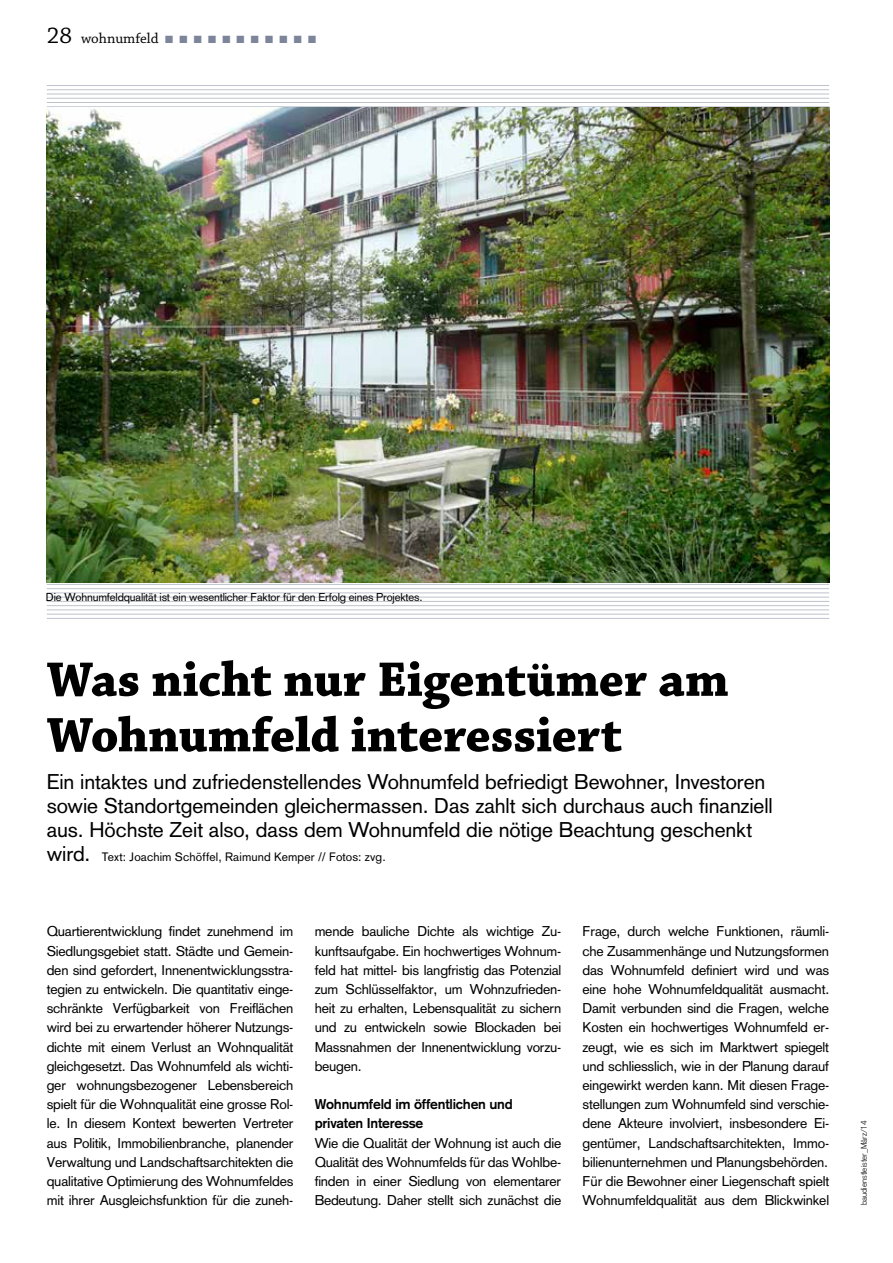
<style>
.page{position:relative;width:893px;height:1263px;background:#fff}
.page>*{position:absolute;margin:0;border:0;box-sizing:border-box;transform-origin:0 0}
.t1{font:700 51px/55.5px "Chaparral Pro";letter-spacing:-.005em;color:#000}
.t2{font:21px/24px "Akzidenz Grotesk";letter-spacing:-.005em;color:#000}
.t3{font:15px "Chaparral Pro";color:#000}
.t4{font:13.95px/19.2px "Akzidenz Grotesk";letter-spacing:-.015em;color:#000;text-align:justify}
.t5{font:700 13.95px/19.2px "Akzidenz Grotesk";letter-spacing:-.015em;color:#000}
.t6{font:12px "Akzidenz Grotesk";letter-spacing:.01em;color:#000}
.t7{font:11.25px "Akzidenz Grotesk";letter-spacing:-.015em;color:#000}
.t8{font:300 8.25px "Akzidenz Grotesk";color:#000}
.s1{font-size:24px}
.s2{color:#7c859a}
.s3{font-size:21px}
</style>
<div class="page">
<hr style="left:47px;top:584px;width:782px;height:1px;background:#7c859a">
<hr style="left:47px;top:588px;width:782px;height:1px;background:#7c859a">
<hr style="left:47px;top:592px;width:782px;height:1px;background:#7c859a">
<hr style="left:47px;top:597px;width:782px;height:1px;background:#7c859a">
<hr style="left:47px;top:601px;width:782px;height:1px;background:#7c859a">
<hr style="left:47px;top:605px;width:782px;height:1px;background:#7c859a">
<hr style="left:47px;top:609px;width:782px;height:1px;background:#7c859a">
<hr style="left:47px;top:614px;width:782px;height:1px;background:#7c859a">
<hr style="left:47px;top:618px;width:782px;height:1px;background:#7c859a">
<hr style="left:47px;top:85px;width:782px;height:1px;background:#7c859a">
<hr style="left:47px;top:89px;width:782px;height:1px;background:#7c859a">
<hr style="left:47px;top:94px;width:782px;height:1px;background:#7c859a">
<hr style="left:47px;top:98px;width:782px;height:1px;background:#7c859a">
<hr style="left:47px;top:102px;width:782px;height:1px;background:#7c859a">
<hr style="left:47px;top:106px;width:782px;height:1px;background:#7c859a">
<img style="left:47px;top:107px;width:782px;height:476px">
<p class="t3" style="left:47px;top:30px;width:271px"><span class="s1">28</span> wohnumfeld <span class="s2">■</span> <span class="s2">■</span> <span class="s2">■</span> <span class="s2">■</span> <span class="s2">■</span> <span class="s2">■</span> <span class="s2">■</span> <span class="s2">■</span> <span class="s2">■</span> <span class="s2">■</span> <span class="s2">■</span></p>
<p class="t7" style="left:46px;top:590px;width:378px">Die Wohnumfeldqualität ist ein wesentlicher Faktor für den Erfolg eines Projektes.</p>
<h1 class="t1" style="left:47px;top:654px;width:683px">Was nicht nur Eigentümer am<br>Wohnumfeld interessiert</h1>
<p class="t2" style="left:47px;top:769px;width:728px">Ein intaktes und zufriedenstellendes Wohnumfeld befriedigt Bewohner, Investoren sowie Standortgemeinden gleichermassen. Das zahlt sich durchaus auch finanziell aus. Höchste Zeit also, dass dem Wohnumfeld die nötige Beachtung geschenkt</p>
<p class="t6" style="left:47px;top:849px;width:340px"><span class="s3">wird.</span> Text: Joachim Schöffel, Raimund Kemper // Fotos: zvg.</p>
<p class="t4" style="left:47px;top:922px;width:248px">Quartierentwicklung findet zunehmend im Siedlungsgebiet statt. Städte und Gemein&shy;den sind gefordert, Innenentwicklungsstra&shy;tegien zu entwickeln. Die quantitativ einge&shy;schränkte Verfügbarkeit von Freiflächen wird bei zu erwartender höherer Nutzungs&shy;dichte mit einem Verlust an Wohnqualität gleichgesetzt. Das Wohnumfeld als wichti&shy;ger wohnungsbezogener Lebensbereich spielt für die Wohnqualität eine grosse Rol&shy;le. In diesem Kontext bewerten Vertreter aus Politik, Immobilienbranche, planender Verwaltung und Landschaftsarchitekten die qualitative Optimierung des Wohnumfeldes mit ihrer Ausgleichsfunktion für die zuneh-</p>
<p class="t4" style="left:315px;top:922px;width:248px">mende bauliche Dichte als wichtige Zu&shy;kunftsaufgabe. Ein hochwertiges Wohnum&shy;feld hat mittel- bis langfristig das Potenzial zum Schlüsselfaktor, um Wohnzufrieden&shy;heit zu erhalten, Lebensqualität zu sichern und zu entwickeln sowie Blockaden bei Massnahmen der Innenentwicklung vorzu&shy;beugen.</p>
<p class="t5" style="left:315px;top:1095px;width:200px">Wohnumfeld im öffentlichen und privaten Interesse</p>
<p class="t4" style="left:315px;top:1133px;width:248px">Wie die Qualität der Wohnung ist auch die Qualität des Wohnumfelds für das Wohlbe&shy;finden in einer Siedlung von elementarer Bedeutung. Daher stellt sich zunächst die</p>
<p class="t4" style="left:583px;top:922px;width:248px">Frage, durch welche Funktionen, räumli&shy;che Zusammenhänge und Nutzungsformen das Wohnumfeld definiert wird und was eine hohe Wohnumfeldqualität ausmacht.<br>Damit verbunden sind die Fragen, welche Kosten ein hochwertiges Wohnumfeld er&shy;zeugt, wie es sich im Marktwert spiegelt und schliesslich, wie in der Planung darauf eingewirkt werden kann. Mit diesen Frage&shy;stellungen zum Wohnumfeld sind verschie&shy;dene Akteure involviert, insbesondere Ei&shy;gentümer, Landschaftsarchitekten, Immo&shy;bilienunternehmen und Planungsbehörden.<br>Für die Bewohner einer Liegenschaft spielt Wohnumfeldqualität aus dem Blickwinkel</p>
<p class="t8" style="left:859px;top:1205px;width:86px;rotate:-90deg">baudienstleister_März/14</p>
</div>
